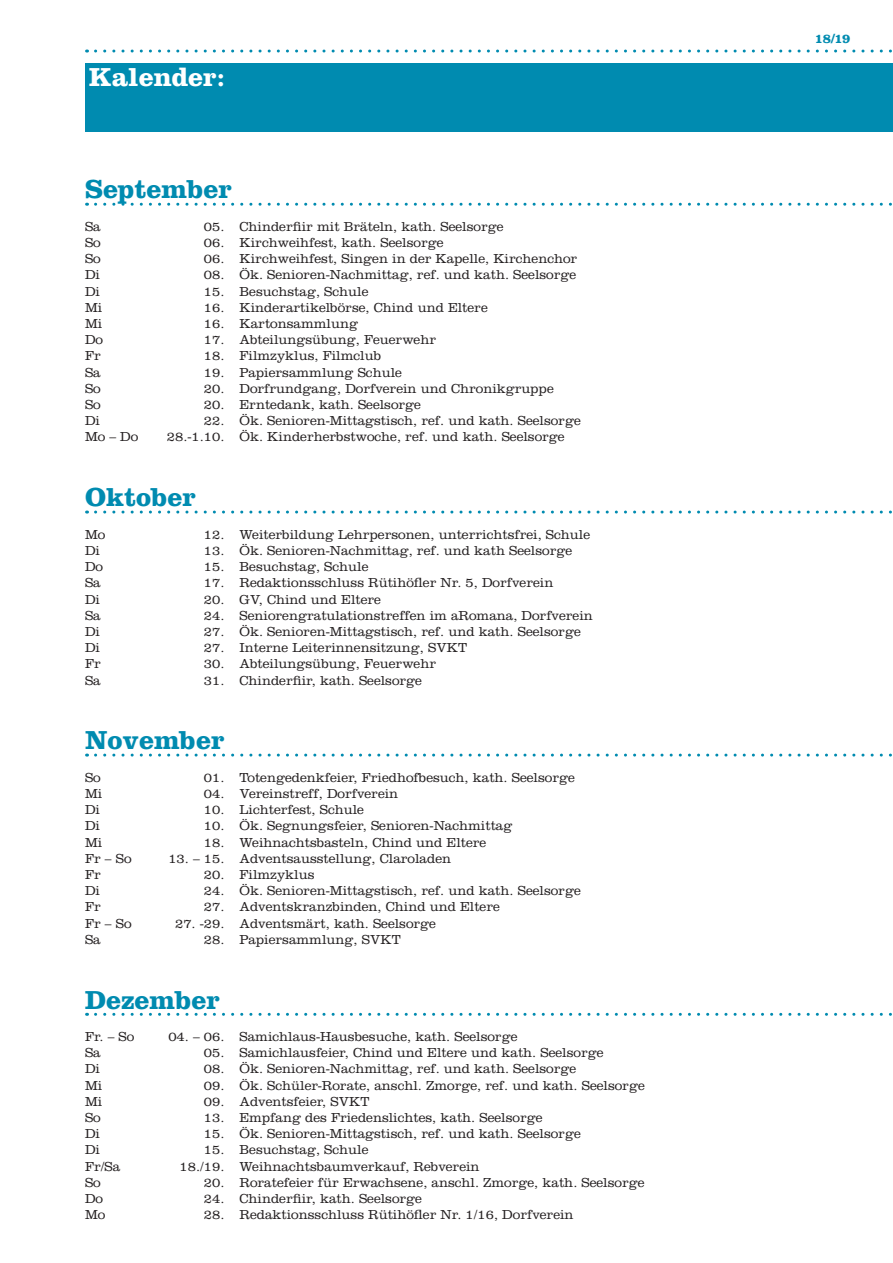
<style>
.page{position:relative;width:893px;height:1263px;background:#fff}
.page>*{position:absolute;margin:0;border:0;box-sizing:border-box;transform-origin:0 0}
.t1{font:700 27px "Clarendon LT Std";color:#008bb0}
.t2{font:700 27px "Clarendon LT Std";color:#fff}
.t3{font:300 13.5px "Clarendon LT Std";color:#231f20}
.t4{font:700 13.5px "Clarendon LT Std";color:#008bb0}
</style>
<div class="page">
<svg style="left:96px;top:50px;width:796px;height:3px"></svg>
<div style="left:85px;top:64px;width:808px;height:68px;background:#008bb0"></div>
<svg style="left:96px;top:203px;width:796px;height:3px"></svg>
<svg style="left:96px;top:510px;width:796px;height:3px"></svg>
<svg style="left:96px;top:753px;width:796px;height:3px"></svg>
<svg style="left:96px;top:1013px;width:796px;height:3px"></svg>
<h1 class="t2" style="left:89px;top:61px;width:137px">Kalender:</h1>
<h1 class="t1" style="left:85px;top:173px;width:149px">September</h1>
<p class="t3" style="left:85px;top:219px;width:17px">Sa</p>
<p class="t3" style="left:204px;top:219px;width:301px">05. Chinderfiir mit Bräteln, kath. Seelsorge</p>
<p class="t3" style="left:85px;top:235px;width:17px">So</p>
<p class="t3" style="left:204px;top:235px;width:241px">06. Kirchweihfest, kath. Seelsorge</p>
<p class="t3" style="left:85px;top:251px;width:17px">So</p>
<p class="t3" style="left:204px;top:251px;width:375px">06. Kirchweihfest, Singen in der Kapelle, Kirchenchor</p>
<p class="t3" style="left:85px;top:267px;width:16px">Di</p>
<p class="t3" style="left:204px;top:267px;width:374px">08. Ök. Senioren-Nachmittag, ref. und kath. Seelsorge</p>
<p class="t3" style="left:85px;top:283px;width:16px">Di</p>
<p class="t3" style="left:204px;top:283px;width:166px">15. Besuchstag, Schule</p>
<p class="t3" style="left:85px;top:300px;width:19px">Mi</p>
<p class="t3" style="left:204px;top:300px;width:285px">16. Kinderartikelbörse, Chind und Eltere</p>
<p class="t3" style="left:85px;top:316px;width:19px">Mi</p>
<p class="t3" style="left:204px;top:316px;width:156px">16. Kartonsammlung</p>
<p class="t3" style="left:85px;top:332px;width:20px">Do</p>
<p class="t3" style="left:204px;top:332px;width:234px">17. Abteilungsübung, Feuerwehr</p>
<p class="t3" style="left:85px;top:348px;width:17px">Fr</p>
<p class="t3" style="left:204px;top:348px;width:179px">18. Filmzyklus, Filmclub</p>
<p class="t3" style="left:85px;top:364px;width:17px">Sa</p>
<p class="t3" style="left:204px;top:364px;width:199px">19. Papiersammlung Schule</p>
<p class="t3" style="left:85px;top:381px;width:17px">So</p>
<p class="t3" style="left:204px;top:381px;width:351px">20. Dorfrundgang, Dorfverein und Chronikgruppe</p>
<p class="t3" style="left:85px;top:397px;width:17px">So</p>
<p class="t3" style="left:204px;top:397px;width:219px">20. Erntedank, kath. Seelsorge</p>
<p class="t3" style="left:85px;top:413px;width:16px">Di</p>
<p class="t3" style="left:204px;top:413px;width:378px">22. Ök. Senioren-Mittagstisch, ref. und kath. Seelsorge</p>
<p class="t3" style="left:85px;top:429px;width:55px">Mo – Do</p>
<p class="t3" style="left:167px;top:429px;width:399px">28.-1.10. Ök. Kinderherbstwoche, ref. und kath. Seelsorge</p>
<h1 class="t1" style="left:85px;top:481px;width:113px">Oktober</h1>
<p class="t3" style="left:85px;top:526px;width:22px">Mo</p>
<p class="t3" style="left:204px;top:526px;width:388px">12. Weiterbildung Lehrpersonen, unterrichtsfrei, Schule</p>
<p class="t3" style="left:85px;top:543px;width:16px">Di</p>
<p class="t3" style="left:204px;top:543px;width:370px">13. Ök. Senioren-Nachmittag, ref. und kath Seelsorge</p>
<p class="t3" style="left:85px;top:559px;width:20px">Do</p>
<p class="t3" style="left:204px;top:559px;width:166px">15. Besuchstag, Schule</p>
<p class="t3" style="left:85px;top:575px;width:17px">Sa</p>
<p class="t3" style="left:204px;top:575px;width:351px">17. Redaktionsschluss Rütihöfler Nr. 5, Dorfverein</p>
<p class="t3" style="left:85px;top:591px;width:16px">Di</p>
<p class="t3" style="left:204px;top:591px;width:179px">20. GV, Chind und Eltere</p>
<p class="t3" style="left:85px;top:607px;width:17px">Sa</p>
<p class="t3" style="left:204px;top:607px;width:390px">24. Seniorengratulationstreffen im aRomana, Dorfverein</p>
<p class="t3" style="left:85px;top:624px;width:16px">Di</p>
<p class="t3" style="left:204px;top:624px;width:378px">27. Ök. Senioren-Mittagstisch, ref. und kath. Seelsorge</p>
<p class="t3" style="left:85px;top:640px;width:16px">Di</p>
<p class="t3" style="left:204px;top:640px;width:265px">27. Interne Leiterinnensitzung, SVKT</p>
<p class="t3" style="left:85px;top:656px;width:17px">Fr</p>
<p class="t3" style="left:204px;top:656px;width:234px">30. Abteilungsübung, Feuerwehr</p>
<p class="t3" style="left:85px;top:672px;width:17px">Sa</p>
<p class="t3" style="left:204px;top:672px;width:220px">31. Chinderfiir, kath. Seelsorge</p>
<h1 class="t1" style="left:85px;top:724px;width:141px">November</h1>
<p class="t3" style="left:85px;top:769px;width:17px">So</p>
<p class="t3" style="left:204px;top:769px;width:372px">01. Totengedenkfeier, Friedhofbesuch, kath. Seelsorge</p>
<p class="t3" style="left:85px;top:786px;width:19px">Mi</p>
<p class="t3" style="left:204px;top:786px;width:196px">04. Vereinstreff, Dorfverein</p>
<p class="t3" style="left:85px;top:802px;width:16px">Di</p>
<p class="t3" style="left:204px;top:802px;width:162px">10. Lichterfest, Schule</p>
<p class="t3" style="left:85px;top:818px;width:16px">Di</p>
<p class="t3" style="left:204px;top:818px;width:310px">10. Ök. Segnungsfeier, Senioren-Nachmittag</p>
<p class="t3" style="left:85px;top:834px;width:19px">Mi</p>
<p class="t3" style="left:204px;top:834px;width:284px">18. Weihnachtsbasteln, Chind und Eltere</p>
<p class="t3" style="left:85px;top:850px;width:48px">Fr – So</p>
<p class="t3" style="left:168px;top:850px;width:284px">13. – 15. Adventsausstellung, Claroladen</p>
<p class="t3" style="left:85px;top:867px;width:17px">Fr</p>
<p class="t3" style="left:204px;top:867px;width:112px">20. Filmzyklus</p>
<p class="t3" style="left:85px;top:883px;width:16px">Di</p>
<p class="t3" style="left:204px;top:883px;width:378px">24. Ök. Senioren-Mittagstisch, ref. und kath. Seelsorge</p>
<p class="t3" style="left:85px;top:899px;width:17px">Fr</p>
<p class="t3" style="left:204px;top:899px;width:297px">27. Adventskranzbinden, Chind und Eltere</p>
<p class="t3" style="left:85px;top:915px;width:48px">Fr – So</p>
<p class="t3" style="left:175px;top:915px;width:262px">27. -29. Adventsmärt, kath. Seelsorge</p>
<p class="t3" style="left:85px;top:931px;width:17px">Sa</p>
<p class="t3" style="left:204px;top:931px;width:198px">28. Papiersammlung, SVKT</p>
<h1 class="t1" style="left:85px;top:983px;width:137px">Dezember</h1>
<p class="t3" style="left:85px;top:1029px;width:51px">Fr. – So</p>
<p class="t3" style="left:168px;top:1029px;width:351px">04. – 06. Samichlaus-Hausbesuche, kath. Seelsorge</p>
<p class="t3" style="left:85px;top:1045px;width:17px">Sa</p>
<p class="t3" style="left:204px;top:1045px;width:401px">05. Samichlausfeier, Chind und Eltere und kath. Seelsorge</p>
<p class="t3" style="left:85px;top:1061px;width:16px">Di</p>
<p class="t3" style="left:204px;top:1061px;width:374px">08. Ök. Senioren-Nachmittag, ref. und kath. Seelsorge</p>
<p class="t3" style="left:85px;top:1077px;width:19px">Mi</p>
<p class="t3" style="left:204px;top:1077px;width:442px">09. Ök. Schüler-Rorate, anschl. Zmorge, ref. und kath. Seelsorge</p>
<p class="t3" style="left:85px;top:1093px;width:19px">Mi</p>
<p class="t3" style="left:204px;top:1093px;width:167px">09. Adventsfeier, SVKT</p>
<p class="t3" style="left:85px;top:1110px;width:17px">So</p>
<p class="t3" style="left:204px;top:1110px;width:340px">13. Empfang des Friedenslichtes, kath. Seelsorge</p>
<p class="t3" style="left:85px;top:1126px;width:16px">Di</p>
<p class="t3" style="left:204px;top:1126px;width:378px">15. Ök. Senioren-Mittagstisch, ref. und kath. Seelsorge</p>
<p class="t3" style="left:85px;top:1142px;width:16px">Di</p>
<p class="t3" style="left:204px;top:1142px;width:166px">15. Besuchstag, Schule</p>
<p class="t3" style="left:85px;top:1158px;width:37px">Fr/Sa</p>
<p class="t3" style="left:180px;top:1158px;width:302px">18./19. Weihnachtsbaumverkauf, Rebverein</p>
<p class="t3" style="left:85px;top:1174px;width:17px">So</p>
<p class="t3" style="left:204px;top:1174px;width:442px">20. Roratefeier für Erwachsene, anschl. Zmorge, kath. Seelsorge</p>
<p class="t3" style="left:85px;top:1191px;width:20px">Do</p>
<p class="t3" style="left:204px;top:1191px;width:220px">24. Chinderfiir, kath. Seelsorge</p>
<p class="t3" style="left:85px;top:1207px;width:22px">Mo</p>
<p class="t3" style="left:204px;top:1207px;width:371px">28. Redaktionsschluss Rütihöfler Nr. 1/16, Dorfverein</p>
<p class="t4" style="left:815px;top:30px;width:37px">18/19</p>
</div>
